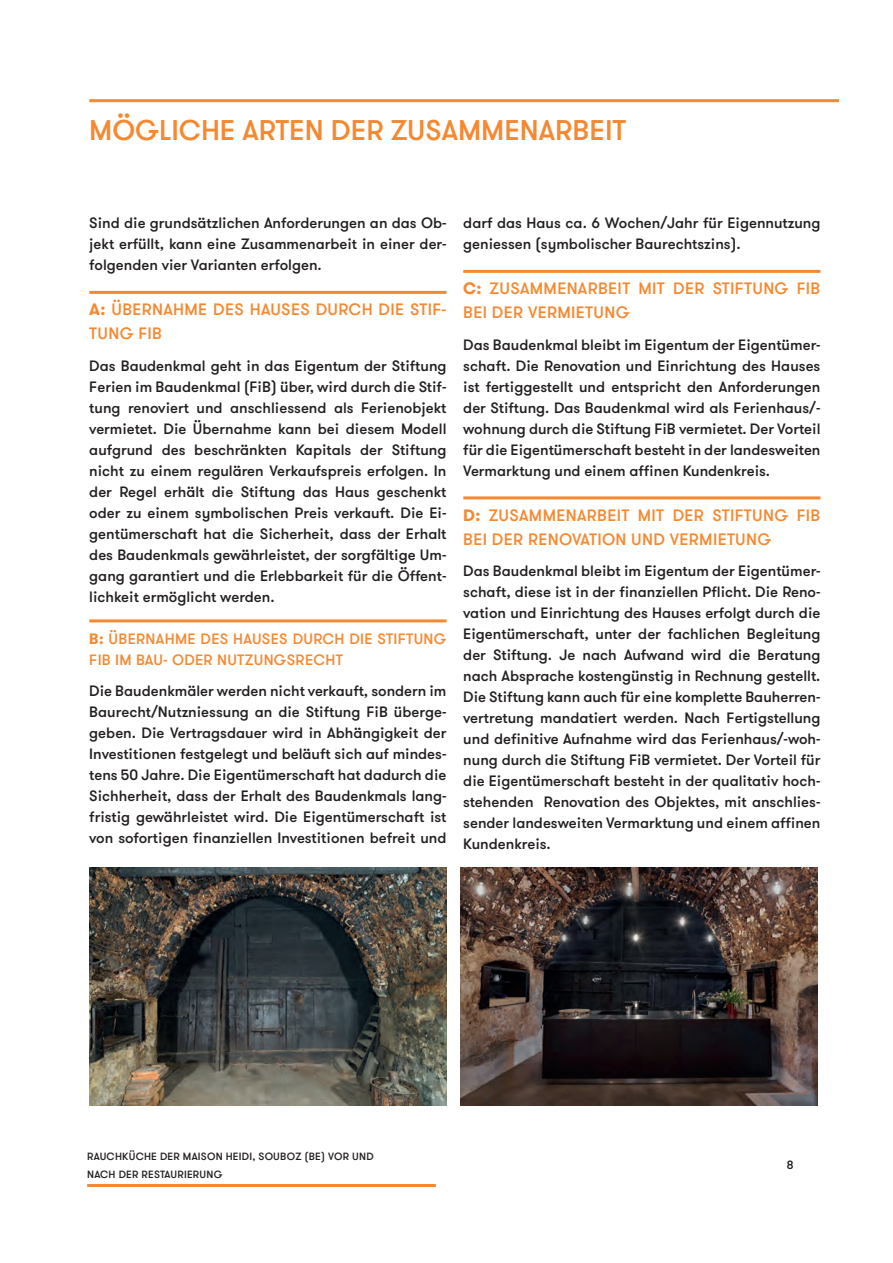
<style>
.page{position:relative;width:893px;height:1263px;background:#fff}
.page>*{position:absolute;margin:0;border:0;box-sizing:border-box;transform-origin:0 0}
.t1{font:500 28.5px "GT Walsheim";color:#f58932}
.t2{font:500 16.5px/24px "GT Walsheim";letter-spacing:.02em;color:#f58932}
.t3{font:500 15px/21px "GT Walsheim";color:#231f20;text-align:justify}
.t4{font:500 15px/21px "GT Walsheim";letter-spacing:.02em;color:#f58932}
.t5{font:500 12px "GT Walsheim";color:#231f20}
.t6{font:500 10.5px/18px "GT Walsheim";letter-spacing:.02em;color:#231f20}
.s1{font-weight:700}
.s2{color:#f58934}
</style>
<div class="page">
<hr style="left:89px;top:99px;width:750px;height:3px;background:#f58932">
<hr style="left:89px;top:291px;width:357px;height:3px;background:#f58932">
<hr style="left:89px;top:619px;width:357px;height:3px;background:#f58932">
<hr style="left:463px;top:270px;width:357px;height:3px;background:#f58932">
<hr style="left:463px;top:496px;width:357px;height:3px;background:#f58932">
<img style="left:89px;top:867px;width:357px;height:238px">
<hr style="left:87px;top:1184px;width:349px;height:3px;background:#f58932">
<img style="left:460px;top:867px;width:357px;height:238px">
<h1 class="t1" style="left:89px;top:112px;width:539px">MÖGLICHE ARTEN DER ZUSAMMENARBEIT</h1>
<p class="t3" style="left:89px;top:213px;width:359px">Sind die grundsätzlichen Anforderungen an das Ob&shy;jekt erfüllt, kann eine Zusammenarbeit in einer der&shy;folgenden vier Varianten erfolgen.</p>
<p class="t2" style="left:89px;top:298px;width:359px"><span class="s1">A:</span> ÜBERNAHME DES HAUSES DURCH DIE STIF-<br>TUNG FIB</p>
<p class="t3" style="left:89px;top:355px;width:359px">Das Baudenkmal geht in das Eigentum der Stiftung Ferien im Baudenkmal (FiB) über, wird durch die Stif&shy;tung renoviert und anschliessend als Ferienobjekt vermietet. Die Übernahme kann bei diesem Modell aufgrund des beschränkten Kapitals der Stiftung nicht zu einem regulären Verkaufspreis erfolgen. In der Regel erhält die Stiftung das Haus geschenkt oder zu einem symbolischen Preis verkauft. Die Ei&shy;gentümerschaft hat die Sicherheit, dass der Erhalt des Baudenkmals gewährleistet, der sorgfältige Um&shy;gang garantiert und die Erlebbarkeit für die Öffent&shy;lichkeit ermöglicht werden.</p>
<p class="t4" style="left:89px;top:628px;width:359px"><span class="s1">B:</span> ÜBERNAHME DES HAUSES DURCH DIE STIFTUNG<br>FIB IM BAU- <span class="s2">ODER NUTZUNGS</span>RECHT</p>
<p class="t3" style="left:89px;top:681px;width:359px">Die Baudenkmäler werden nicht verkauft, sondern im Baurecht/Nutzniessung an die Stiftung FiB überge&shy;geben. Die Vertragsdauer wird in Abhängigkeit der Investitionen festgelegt und beläuft sich auf mindes&shy;tens 50 Jahre. Die Eigentümerschaft hat dadurch die Sichherheit, dass der Erhalt des Baudenkmals lang&shy;fristig gewährleistet wird. Die Eigentümerschaft ist von sofortigen finanziellen Investitionen befreit und</p>
<p class="t3" style="left:463px;top:213px;width:359px">darf das Haus ca. 6 Wochen/Jahr für Eigennutzung geniessen (symbolischer Baurechtszins).</p>
<p class="t2" style="left:463px;top:277px;width:359px"><span class="s1">C:</span> ZUSAMMENARBEIT MIT DER STIFTUNG FIB<br>BEI DER VERMIETUNG</p>
<p class="t3" style="left:463px;top:334px;width:359px">Das Baudenkmal bleibt im Eigentum der Eigentümer&shy;schaft. Die Renovation und Einrichtung des Hauses ist fertiggestellt und entspricht den Anforderungen der Stiftung. Das Baudenkmal wird als Ferienhaus/- wohnung durch die Stiftung FiB vermietet. Der Vorteil für die Eigentümerschaft besteht in der landesweiten Vermarktung und einem affinen Kundenkreis.</p>
<p class="t2" style="left:463px;top:503px;width:359px"><span class="s1">D:</span> ZUSAMMENARBEIT MIT DER STIFTUNG FIB<br>BEI DER RENOVATION UND VERMIETUNG</p>
<p class="t3" style="left:463px;top:561px;width:359px">Das Baudenkmal bleibt im Eigentum der Eigentümer&shy;schaft, diese ist in der finanziellen Pflicht. Die Reno&shy;vation und Einrichtung des Hauses erfolgt durch die Eigentümerschaft, unter der fachlichen Begleitung der Stiftung. Je nach Aufwand wird die Beratung nach Absprache kostengünstig in Rechnung gestellt.<br>Die Stiftung kann auch für eine komplette Bauherren&shy;vertretung mandatiert werden. Nach Fertigstellung und definitive Aufnahme wird das Ferienhaus/-woh&shy;nung durch die Stiftung FiB vermietet. Der Vorteil für die Eigentümerschaft besteht in der qualitativ hoch&shy;stehenden Renovation des Objektes, mit anschlies&shy;sender landesweiten Vermarktung und einem affinen Kundenkreis.</p>
<p class="t6" style="left:87px;top:1147px;width:288px">RAUCHKÜCHE DER MAISON HEIDI, SOUBOZ (BE) VOR UND<br>NACH DER RESTAURIERUNG</p>
<p class="t5" style="left:787px;top:1157px;width:8px">8</p>
</div>
